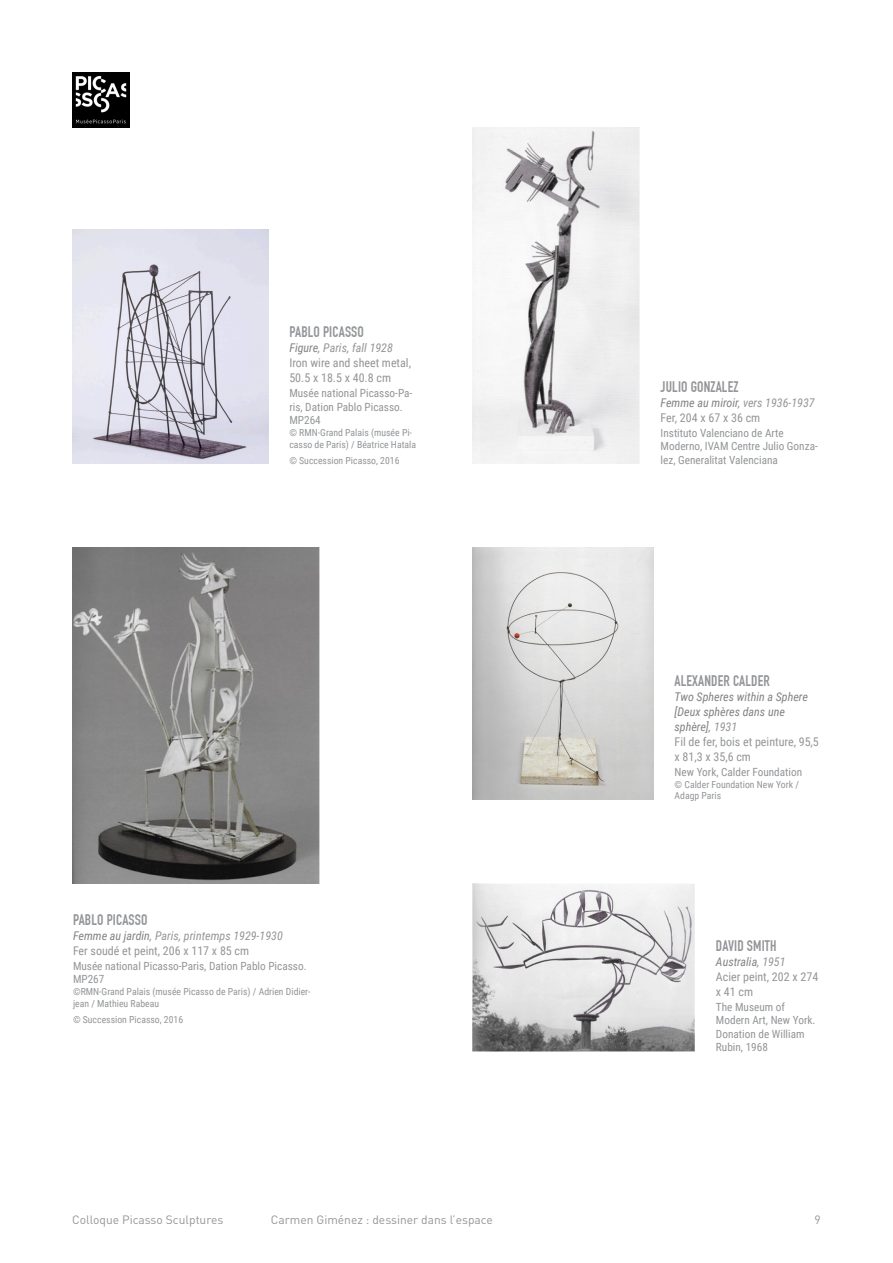
<style>
.page{position:relative;width:893px;height:1263px;background:#fff}
.page>*{position:absolute;margin:0;border:0;box-sizing:border-box;transform-origin:0 0}
._03_Legende_Artiste{font:700 15px "DIN Condensed";letter-spacing:.01em;color:#939598}
._03_Legende_Techniqu{font:12px/15px "Roboto Condensed";color:#939598}
._03_Legende_Titre_oe{font:italic 12px "Roboto Condensed";color:#939598}
._03_Legende_Titre_oe-2{font:italic 12px/15px "Roboto Condensed";color:#808285}
._04_TC_Colloque{font:12px "DIN";color:#939598}
._04_TC_Folio{font:12px "DIN";color:#939598}
._03_Legende_Localisa{font:11.25px/13.5px "Roboto Condensed";color:#939598}
._03_Legende_Dation{font:9.75px/11.7px "Roboto Condensed";color:#939598}
._03_Legende_Credits{font:9.75px "Roboto Condensed";color:#939598}
.s1{color:#808285}
.s2{color:#939598}
</style>
<div class="page">
<img style="left:72px;top:72px;width:57px;height:56px">
<img style="left:72px;top:230px;width:196px;height:233px">
<img style="left:73px;top:547px;width:247px;height:336px">
<img style="left:472px;top:128px;width:167px;height:335px">
<img style="left:472px;top:547px;width:181px;height:252px">
<img style="left:472px;top:883px;width:223px;height:168px">
<p class="_03_Legende_Artiste" style="left:289px;top:323px;width:76px">PABLO PICASSO</p>
<p class="_03_Legende_Titre_oe" style="left:289px;top:340px;width:105px"><span class="s1">Figure</span>, Paris, fall 1928</p>
<p class="_03_Legende_Techniqu" style="left:289px;top:355px;width:123px">Iron wire and sheet metal,<br>50.5 x 18.5 x 40.8 cm</p>
<p class="_03_Legende_Localisa" style="left:289px;top:386px;width:124px">Musée national Picasso-Pa&shy;ris, Dation Pablo Picasso.<br>MP264</p>
<p class="_03_Legende_Dation" style="left:289px;top:426px;width:128px">© RMN-Grand Palais (musée Pi&shy;casso de Paris) / Béatrice Hatala</p>
<p class="_03_Legende_Credits" style="left:289px;top:453px;width:112px">© Succession Picasso, 2016</p>
<p class="_03_Legende_Artiste" style="left:73px;top:911px;width:76px">PABLO PICASSO</p>
<p class="_03_Legende_Titre_oe" style="left:73px;top:927px;width:211px"><span class="s1">Femme au jardin</span>, Paris, printemps 1929-1930</p>
<p class="_03_Legende_Techniqu" style="left:73px;top:943px;width:178px">Fer soudé et peint, 206 x 117 x 85 cm</p>
<p class="_03_Legende_Localisa" style="left:73px;top:958px;width:235px">Musée national Picasso-Paris, Dation Pablo Picasso.<br>MP267</p>
<p class="_03_Legende_Dation" style="left:73px;top:985px;width:239px">©RMN-Grand Palais (musée Picasso de Paris) / Adrien Didier&shy;jean / Mathieu Rabeau</p>
<p class="_03_Legende_Credits" style="left:73px;top:1012px;width:112px">© Succession Picasso, 2016</p>
<p class="_03_Legende_Artiste" style="left:661px;top:378px;width:79px">JULIO GONZALEZ</p>
<p class="_03_Legende_Titre_oe" style="left:661px;top:394px;width:156px"><span class="s1">Femme au miroir</span>, vers 1936-1937</p>
<p class="_03_Legende_Techniqu" style="left:661px;top:409px;width:101px">Fer, 204 x 67 x 36 cm</p>
<p class="_03_Legende_Localisa" style="left:661px;top:425px;width:159px">Instituto Valenciano de Arte<br>Moderno, IVAM Centre Julio Gonza&shy;lez, Generalitat Valenciana</p>
<p class="_03_Legende_Artiste" style="left:675px;top:672px;width:97px">ALEXANDER CALDER</p>
<p class="_03_Legende_Titre_oe-2" style="left:675px;top:689px;width:135px">Two Spheres within a Sphere [Deux sphères dans une sphère]<span class="s2">, 1931</span></p>
<p class="_03_Legende_Techniqu" style="left:675px;top:734px;width:146px">Fil de fer, bois et peinture, 95,5 x 81,3 x 35,6 cm</p>
<p class="_03_Legende_Localisa" style="left:675px;top:765px;width:129px">New York, Calder Foundation</p>
<p class="_03_Legende_Dation" style="left:675px;top:778px;width:126px">© Calder Foundation New York /<br>Adagp Paris</p>
<p class="_03_Legende_Artiste" style="left:716px;top:937px;width:62px">DAVID SMITH</p>
<p class="_03_Legende_Titre_oe-2" style="left:716px;top:954px;width:71px">Australia<span class="s2">, 1951</span></p>
<p class="_03_Legende_Techniqu" style="left:716px;top:969px;width:104px">Acier peint, 202 x 274 x 41 cm</p>
<p class="_03_Legende_Localisa" style="left:716px;top:1000px;width:101px">The Museum of<br>Modern Art, New York.<br>Donation de William<br>Rubin, 1968</p>
<p class="_04_TC_Colloque" style="left:72px;top:1212px;width:153px">Colloque Picasso Sculptures</p>
<p class="_04_TC_Colloque" style="left:271px;top:1212px;width:224px">Carmen Giménez : dessiner dans l’espace</p>
<p class="_04_TC_Folio" style="left:814px;top:1212px;width:8px">9</p>
</div>
